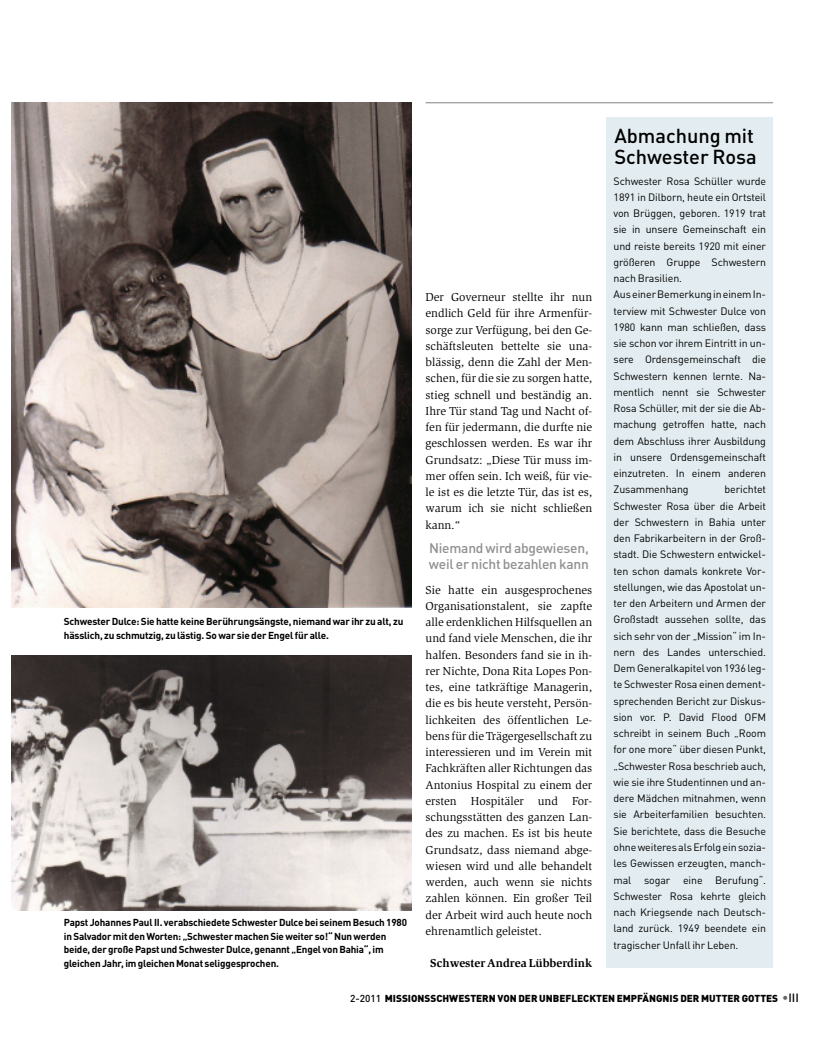
<style>
.page{position:relative;width:837px;height:1049px;background:#fff}
.page>*{position:absolute;margin:0;border:0;box-sizing:border-box;transform-origin:0 0}
.t1{font:500 20px/21.2px "DIN Pro";color:#000}
.t2{font:500 13.75px/16.2px "DIN Pro";letter-spacing:-.015em;color:#909090}
.t3{font:11.88px/16.2px "Slimbach Std";color:#000;text-align:justify}
.t4{font:700 11.88px "Slimbach Std";color:#000}
.t5{font:10.62px/16.2px "DIN Pro";letter-spacing:-.01em;color:#000}
.t6{font:700 10px/13.8px "DIN Pro";letter-spacing:-.015em;color:#000}
.t7{font:900 10px "DIN Pro";color:#000}
.s1{font-weight:500}
.s2{font-weight:500;font-size:12.5px;color:#666}
.s3{font-weight:500;font-size:11.88px}
</style>
<div class="page">
<hr style="left:425px;top:102px;width:347px;height:1px;background:#808080">
<img style="left:11px;top:103px;width:400px;height:505px">
<img style="left:11px;top:656px;width:400px;height:255px">
<div style="left:606px;top:117px;width:166px;height:850px;background:#e3edf1"></div>
<p class="t6" style="left:64px;top:615px;width:341px">Schwester Dulce: Sie hatte keine Berührungsängste,niemand war ihr zu alt, zu hässlich, zu schmutzig, zu lästig. So war sie der Engel für alle.</p>
<p class="t6" style="left:64px;top:915px;width:345px">Papst Johannes Paul II. verabschiedete Schwester Dulce bei seinem Besuch 1980 in Salvador mit den Worten: „Schwester machen Sie weiter so!“ Nun werden beide, der große Papst und Schwester Dulce, genannt „Engel von Bahia“, im gleichen Jahr, im gleichen Monat seliggesprochen.</p>
<p class="t3" style="left:425px;top:290px;width:168px">Der Governeur stellte ihr nun endlich Geld für ihre Armenfür&shy;sorge zur Verfügung, bei den Ge&shy;schäftsleuten bettelte sie una&shy;blässig, denn die Zahl der Men&shy;schen, für die sie zu sorgen hatte, stieg schnell und beständig an.<br>Ihre Tür stand Tag und Nacht of&shy;fen für jedermann, die durfte nie geschlossen werden. Es war ihr Grundsatz: „Diese Tür muss im&shy;mer offen sein. Ich weiß, für vie&shy;le ist es die letzte Tür, das ist es, warum ich sie nicht schließen kann.“</p>
<p class="t2" style="left:429px;top:539px;width:161px">Niemand wird abgewiesen, weil er nicht bezahlen kann</p>
<p class="t3" style="left:425px;top:582px;width:168px">Sie hatte ein ausgesprochenes Organisationstalent, sie zapfte alle erdenklichen Hilfsquellen an und fand viele Menschen, die ihr halfen. Besonders fand sie in ih&shy;rer Nichte, Dona Rita Lopes Pon&shy;tes, eine tatkräftige Managerin, die es bis heute versteht, Persön&shy;lichkeiten des öffentlichen Le&shy;bens für die Trägergesellschaft zu interessieren und im Verein mit Fachkräften aller Richtungen das Antonius Hospital zu einem der ersten Hospitäler und For&shy;schungsstätten des ganzen Lan&shy;des zu machen. Es ist bis heute Grundsatz, dass niemand abge&shy;wiesen wird und alle behandelt werden, auch wenn sie nichts zahlen können. Ein großer Teil der Arbeit wird auch heute noch ehrenamtlich geleistet.</p>
<p class="t4" style="left:430px;top:959px;width:163px">Schwester Andrea Lübberdink</p>
<h1 class="t1" style="left:614px;top:125px;width:144px">Abmachung mit<br>Schwester Rosa</h1>
<p class="t5" style="left:613px;top:173px;width:154px">Schwester Rosa Schüller wurde<br>1891 in Dilborn, heute ein Ortsteil von Brüggen, geboren. 1919 trat sie in unsere Gemeinschaft ein und reiste bereits 1920 mit einer größeren Gruppe Schwestern nach Brasilien.<br>AuseinerBemerkungineinemIn&shy;terview mit Schwester Dulce von<br>1980 kann man schließen, dass sie schon vor ihrem Eintritt in un&shy;sere Ordensgemeinschaft die<br>Schwestern kennen lernte. Na&shy;mentlich nennt sie Schwester<br>Rosa Schüller, mit der sie die Ab&shy;machung getroffen hatte, nach dem Abschluss ihrer Ausbildung in unsere Ordensgemeinschaft einzutreten. In einem anderen<br>Zusammenhang</p>
<p class="t5" style="left:613px;top:481px;width:154px;text-align:justify;text-indent:111px">berichtet Schwester Rosa über die Arbeit der Schwestern in Bahia unter den Fabrikarbeitern in der Groß&shy;stadt. Die Schwestern entwickel&shy;ten schon damals konkrete Vor&shy;stellungen, wie das Apostolat un&shy;ter den Arbeitern und Armen der Großstadt aussehen sollte, das sich sehr von der „Mission“ im In&shy;nern des Landes unterschied.<br>Dem Generalkapitel von 1936 leg&shy;te Schwester Rosa einen dement&shy;sprechenden Bericht zur Diskus&shy;sion vor. P. David Flood OFM schreibt in seinem Buch „Room for one more“ über diesen Punkt, „Schwester Rosa beschrieb auch, wie sie ihre Studentinnen und an&shy;dere Mädchen mitnahmen, wenn sie Arbeiterfamilien besuchten.<br>Sie berichtete, dass die Besuche ohneweiteresalsErfolgeinsozia&shy;les Gewissen erzeugten, manch&shy;mal sogar eine Berufung“.<br>Schwester Rosa kehrte gleich nach Kriegsende nach Deutsch&shy;land zurück. 1949 beendete ein tragischer Unfall ihr Leben.</p>
<p class="t7" style="left:350px;top:992px;width:450px"><span class="s1">2-2011</span> MISSIONSSCHWESTERN VON DER UNBEFLECKTEN EMPFÄNGNIS DER MUTTER GOTTES <span class="s2">•</span><span class="s3">III</span></p>
</div>
